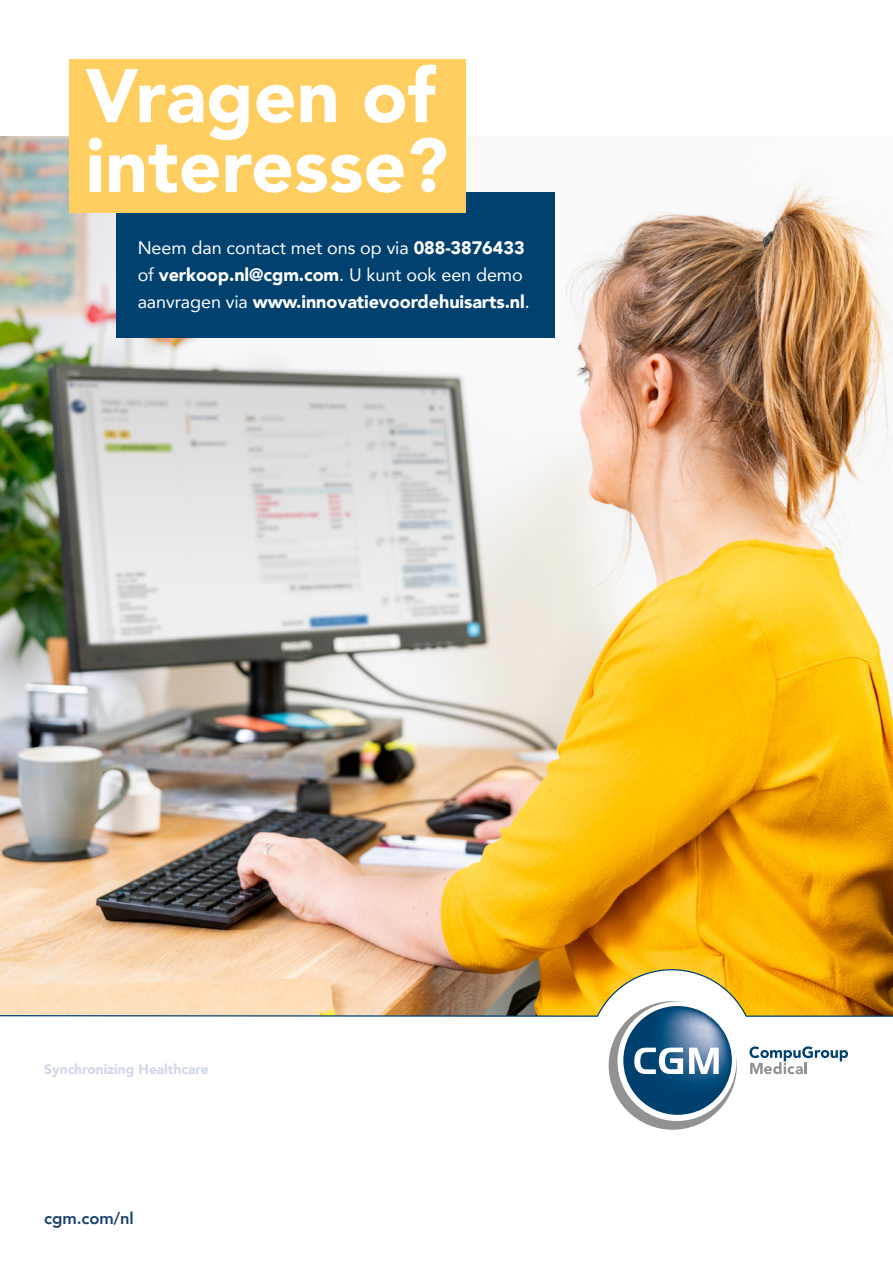
<style>
.page{position:relative;width:893px;height:1263px;background:#fff}
.page>*{position:absolute;margin:0;border:0;box-sizing:border-box;transform-origin:0 0}
.t1{font:900 75px/69.8px "Avenir";color:#fff}
.t2{font:900 18px/27px "Avenir";letter-spacing:-.005em;color:#fff}
.t3{font:800 16.5px "Avenir";letter-spacing:-.005em;color:#18416d}
.t4{font:900 13.8px "Avenir";color:#d0d7e7}
.s1{font-weight:400}
</style>
<div class="page">
<img style="left:0;top:136px;width:893px;height:832px">
<svg style="left:0;top:968px;width:893px;height:107px"></svg>
<svg style="left:600px;top:997px;width:138px;height:133px"></svg>
<svg style="left:749px;top:1046px;width:99px;height:28px"></svg>
<div style="left:116px;top:192px;width:439px;height:145px;background:#004170"></div>
<div style="left:69px;top:59px;width:396px;height:77px;background:#fece61"></div>
<div style="left:69px;top:136px;width:396px;height:77px;background:#fece61"></div>
<h1 class="t1" style="left:86px;top:59px;width:364px">Vragen of interesse?</h1>
<p class="t2" style="left:138px;top:234px;width:394px"><span class="s1">Neem dan contact met ons op via</span> 088-3876433 <span class="s1">of</span> verkoop.nl@cgm.com<span class="s1">. U kunt ook een demo aanvragen via</span> www.innovatievoordehuisarts.nl<span class="s1">.</span></p>
<p class="t4" style="left:44px;top:1057px;width:166px">Synchronizing Healthcare</p>
<p class="t3" style="left:44px;top:1205px;width:91px">cgm.com/nl</p>
</div>
